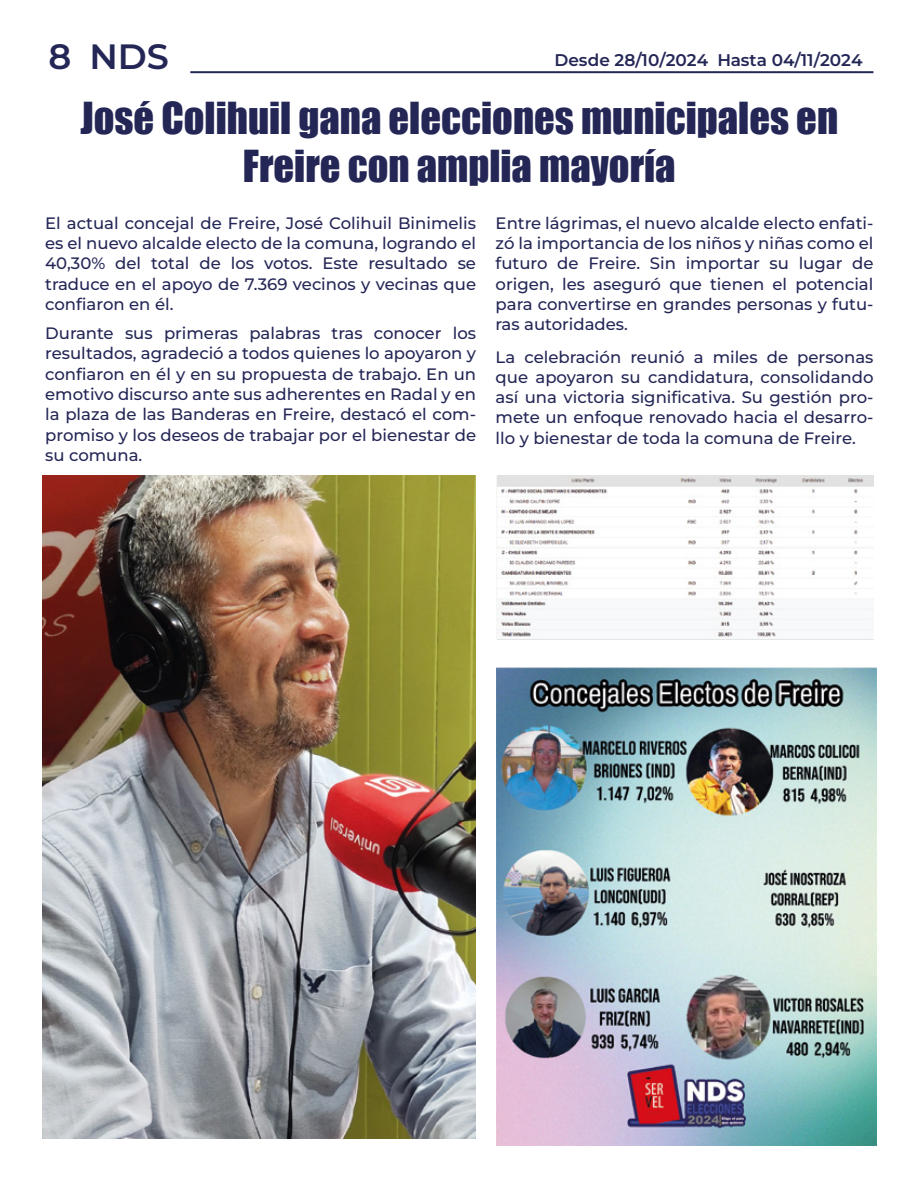
<style>
.page{position:relative;width:917px;height:1187px;background:#fff}
.page>*{position:absolute;margin:0;border:0;box-sizing:border-box;transform-origin:0 0}
.t1{font:40.5px/48.6px "Impact";color:#242756;text-align:center}
.t2{font:600 35.1px "Montserrat";color:#242756}
.t3{font:600 16.95px "Montserrat";color:#242756}
.t4{font:500 16.5px/20.2px "Montserrat";color:#242756;text-align:justify}
</style>
<div class="page">
<hr style="left:190px;top:71px;width:683px;height:2px;background:#242756">
<img style="left:42px;top:475px;width:434px;height:663px">
<img style="left:496px;top:475px;width:377px;height:164px">
<img style="left:496px;top:668px;width:380px;height:477px">
<h2 class="t2" style="left:48px;top:33px;width:122px">8 NDS</h2>
<p class="t3" style="left:554px;top:49px;width:310px">Desde 28/10/2024 Hasta 04/11/2024</p>
<h1 class="t1" style="left:80px;top:92px;width:759px">José Colihuil gana elecciones municipales en<br>Freire con amplia mayoría</h1>
<p class="t4" style="left:45px;top:212px;width:432px">El actual concejal de Freire, José Colihuil Binimelis es el nuevo alcalde electo de la comuna, logrando el 40,30% del total de los votos. Este resultado se traduce en el apoyo de 7.369 vecinos y vecinas que confiaron en él.</p>
<p class="t4" style="left:45px;top:322px;width:432px">Durante sus primeras palabras tras conocer los resultados, agradeció a todos quienes lo apoyaron y confiaron en él y en su propuesta de trabajo. En un emotivo discurso ante sus adherentes en Radal y en la plaza de las Banderas en Freire, destacó el com&shy;promiso y los deseos de trabajar por el bienestar de su comuna.</p>
<p class="t4" style="left:496px;top:212px;width:379px">Entre lágrimas, el nuevo alcalde electo enfati&shy;zó la importancia de los niños y niñas como el futuro de Freire. Sin importar su lugar de origen, les aseguró que tienen el potencial para convertirse en grandes personas y futu&shy;ras autoridades.</p>
<p class="t4" style="left:496px;top:346px;width:379px">La celebración reunió a miles de personas que apoyaron su candidatura, consolidando así una victoria significativa. Su gestión pro&shy;mete un enfoque renovado hacia el desarro&shy;llo y bienestar de toda la comuna de Freire.</p>
</div>
